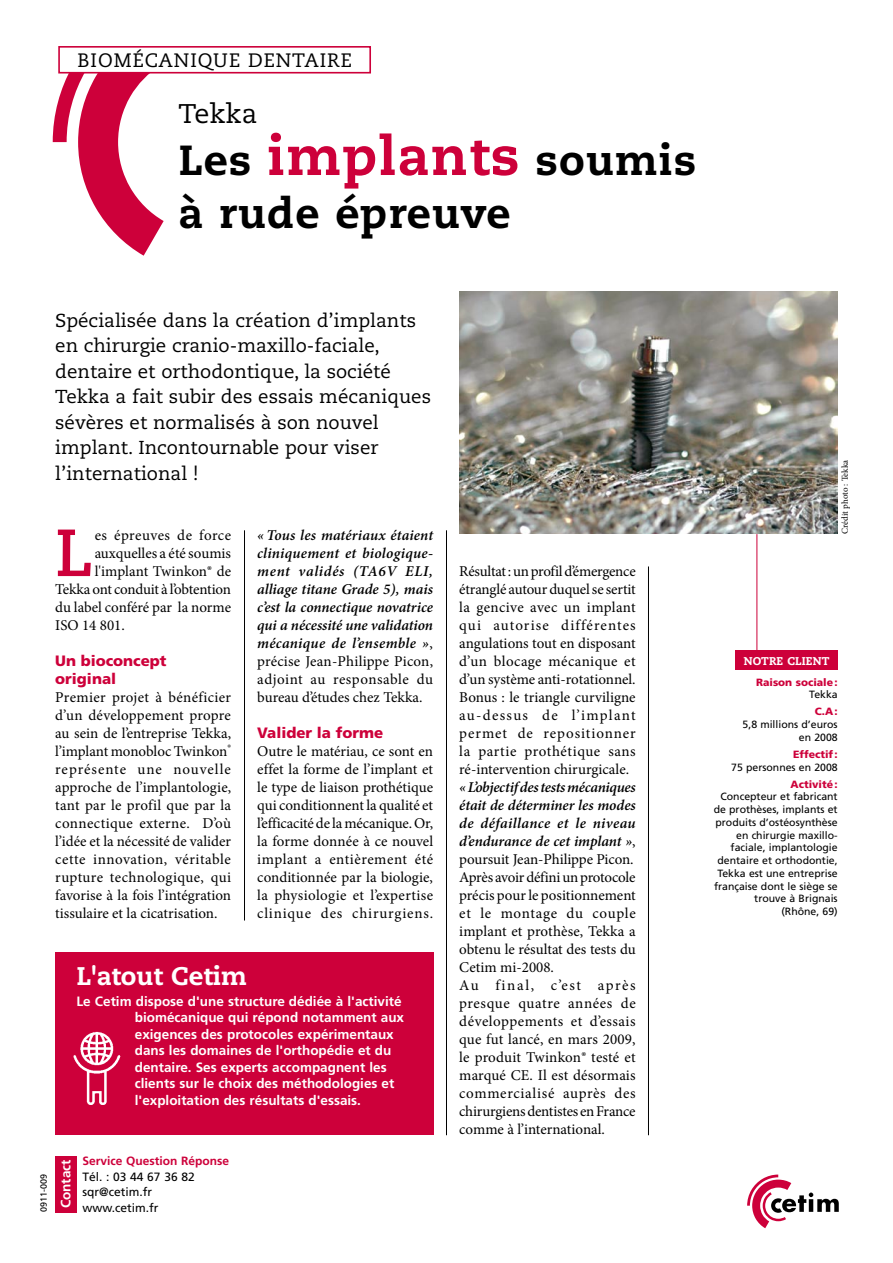
<style>
.page{position:relative;width:893px;height:1263px;background:#fff}
.page>*{position:absolute;margin:0;border:0;box-sizing:border-box;transform-origin:0 0}
.t1{font:700 66.45px "Caecilia";color:#cd003a}
.t2{font:800 42px/52.5px "Caecilia";letter-spacing:.025em;color:#000}
.t3{font:27px "Caecilia";color:#000}
.t4{font:800 25.5px "Caecilia";color:#fff}
.t5{font:19.35px "Caecilia";letter-spacing:.05em;color:#000}
.t6{font:18.75px/25.5px "Caecilia";color:#000}
.t7{font:15px/18px "Minion Pro";color:#000;text-align:justify}
.t8{font:italic 600 15px/18px "Minion Pro";color:#000;text-align:justify}
.t9{font:900 15px/18px "Frutiger";color:#cd003a}
.t10{font:15px "Minion Pro";letter-spacing:.025em;color:#000}
.t11{font:700 13.5px/16.5px "Frutiger";color:#fff}
.t12{font:12px/15.8px "Frutiger";color:#000}
.t13{font:700 12px "Frutiger";color:#cd003a}
.t14{font:800 11.25px "Caecilia";letter-spacing:.015em;color:#fff}
.t15{font:10.5px/12.8px "Frutiger";color:#000;text-align:right}
.t16{font:900 10.5px "Frutiger";color:#cd003a}
.t17{font:9px "Minion Pro";letter-spacing:-.005em;color:#000}
.t18{font:9px "Frutiger";color:#000}
.s1{font-size:54px;color:#cd003a}
.s2{font-weight:400;font-style:normal}
.s3{font-weight:600;font-style:italic}
</style>
<div class="page">
<svg style="left:747px;top:1174px;width:92px;height:54px"></svg>
<svg style="left:53px;top:74px;width:111px;height:182px"></svg>
<div style="left:55px;top:1156px;width:22px;height:56px;background:#cd003a"></div>
<img style="left:459px;top:291px;width:379px;height:242px">
<hr style="left:446px;top:530px;width:1px;height:605px;background:#000">
<hr style="left:756px;top:534px;width:1px;height:119px;background:#cd003a">
<div style="left:736px;top:650px;width:102px;height:20px;background:#cd003a"></div>
<hr style="left:648px;top:566px;width:1px;height:569px;background:#000">
<hr style="left:244px;top:530px;width:1px;height:390px;background:#000">
<div style="left:58px;top:46px;width:313px;height:28px;border:2px solid #cd003a"></div>
<div style="left:55px;top:952px;width:379px;height:183px;background:#cd003a"></div>
<img style="left:73px;top:1031px;width:48px;height:74px">
<p class="t5" style="left:77px;top:49px;width:276px">Biomécanique dentaire</p>
<h3 class="t3" style="left:179px;top:97px;width:80px">Tekka</h3>
<h2 class="t2" style="left:179px;top:134px;width:519px">Les <span class="s1">implants</span> soumis à rude épreuve</h2>
<p class="t6" style="left:55px;top:308px;width:377px">Spécialisée dans la création d’implants en chirurgie cranio-maxillo-faciale, dentaire et orthodontique, la société Tekka a fait subir des essais mécaniques sévères et normalisés à son nouvel implant. Incontournable pour viser l’international !</p>
<h1 class="t1" style="left:55px;top:514px;width:41px">L</h1>
<p class="t10" style="left:95px;top:525px;width:138px">es épreuves de force</p>
<p class="t7" style="left:95px;top:544px;width:138px">auxquelles a été soumis</p>
<p class="t7" style="left:95px;top:562px;width:138px">l'implant Twinkon® de</p>
<p class="t7" style="left:55px;top:580px;width:177px">Tekka ont conduit à l’obtention</p>
<p class="t7" style="left:55px;top:598px;width:177px">du label conféré par la norme</p>
<p class="t7" style="left:55px;top:616px;width:71px">ISO 14 801.</p>
<p class="t9" style="left:55px;top:652px;width:113px">Un bioconcept original</p>
<p class="t7" style="left:55px;top:688px;width:177px">Premier projet à bénéficier d’un développement propre au sein de l’entreprise Tekka, l’implant monobloc Twinkon<sup>® </sup>représente une nouvelle approche de l’implantologie, tant par le profil que par la connectique externe. D’où l’idée et la nécessité de valider cette innovation, véritable rupture technologique, qui favorise à la fois l’intégration tissulaire et la cicatrisation.</p>
<p class="t8" style="left:257px;top:526px;width:177px">«Tous les matériaux étaient cliniquement et biologique&shy;ment validés (TA6V ELI, alliage titane Grade 5), mais c’est la connectique novatrice qui a nécessité une validation mécanique de l’ensemble »<span class="s2">, précise Jean-Philippe Picon, adjoint au responsable du bureau d’études chez Tekka.</span></p>
<p class="t9" style="left:257px;top:724px;width:127px">Valider la forme</p>
<p class="t7" style="left:257px;top:742px;width:177px">Outre le matériau, ce sont en effet la forme de l’implant et le type de liaison prothétique qui conditionnent la qualité et l’efficacité de la mécanique. Or, la forme donnée à ce nouvel implant a entièrement été conditionnée par la biologie, la physiologie et l’expertise clinique des chirurgiens.</p>
<h3 class="t4" style="left:77px;top:960px;width:172px">L'atout Cetim</h3>
<p class="t11" style="left:135px;top:993px;width:271px;text-indent:-58px">Le Cetim dispose d'une structure dédiée à l'activité biomécanique qui répond notamment aux exigences des protocoles expérimentaux dans les domaines de l'orthopédie et du dentaire. Ses experts accompagnent les clients sur le choix des méthodologies et l'exploitation des résultats d'essais.</p>
<p class="t18" style="left:38px;top:1212px;width:40px;rotate:-90deg">0911-009</p>
<p class="t11" style="left:58px;top:1208px;width:50px;rotate:-90deg">Contact</p>
<p class="t13" style="left:83px;top:1154px;width:148px">Service Question Réponse</p>
<p class="t12" style="left:83px;top:1168px;width:114px">Tél. : 03 44 67 36 82 sqr@cetim.fr</p>
<p class="t12" style="left:83px;top:1200px;width:78px">www.cetim.fr</p>
<p class="t7" style="left:459px;top:562px;width:178px">Résultat : un profil d’émergence étranglé autour duquel se sertit la gencive avec un implant qui autorise différentes angulations tout en disposant d’un blocage mécanique et d’un système anti-rotationnel.<br>Bonus : le triangle curviligne au-dessus de l’implant permet de repositionner la partie prothétique sans ré-intervention chirurgicale.</p>
<p class="t7" style="left:459px;top:778px;width:178px;text-align:left"><span class="s3">« L’objectif des tests mécaniques était de déterminer les modes de défaillance et le niveau d’endurance de cet implant »</span>, poursuit Jean-Philippe Picon.<br>Après avoir défini un protocole précis pour le positionnement et le montage du couple implant et prothèse, Tekka a obtenu le résultat des tests du<br>Cetim mi-2008.<br>Au final, c’est après presque quatre années de développements et d’essais que fut lancé, en mars 2009, le produit Twinkon® testé et marqué CE. Il est désormais commercialisé auprès des chirurgiens dentistes en France comme à l’international.</p>
<p class="t17" style="left:839px;top:534px;width:75px;rotate:-90deg">Crédit photo : Tekka</p>
<p class="t14" style="left:744px;top:654px;width:87px">Notre client</p>
<p class="t16" style="left:756px;top:676px;width:83px">Raison sociale:</p>
<p class="t15" style="left:809px;top:688px;width:30px">Tekka</p>
<p class="t16" style="left:815px;top:705px;width:24px">C.A:</p>
<p class="t15" style="left:743px;top:718px;width:97px">5,8 millions d’euros en 2008</p>
<p class="t16" style="left:793px;top:748px;width:46px">Effectif :</p>
<p class="t15" style="left:731px;top:761px;width:108px">75 personnes en 2008</p>
<p class="t16" style="left:791px;top:778px;width:49px">Activité:</p>
<p class="t15" style="left:714px;top:790px;width:126px">Concepteur et fabricant de prothèses, implants et produits d’ostéosynthèse en chirurgie maxillo&shy;faciale, implantologie dentaire et orthodontie,<br>Tekka est une entreprise française dont le siège se trouve à Brignais<br>(Rhône, 69)</p>
</div>
